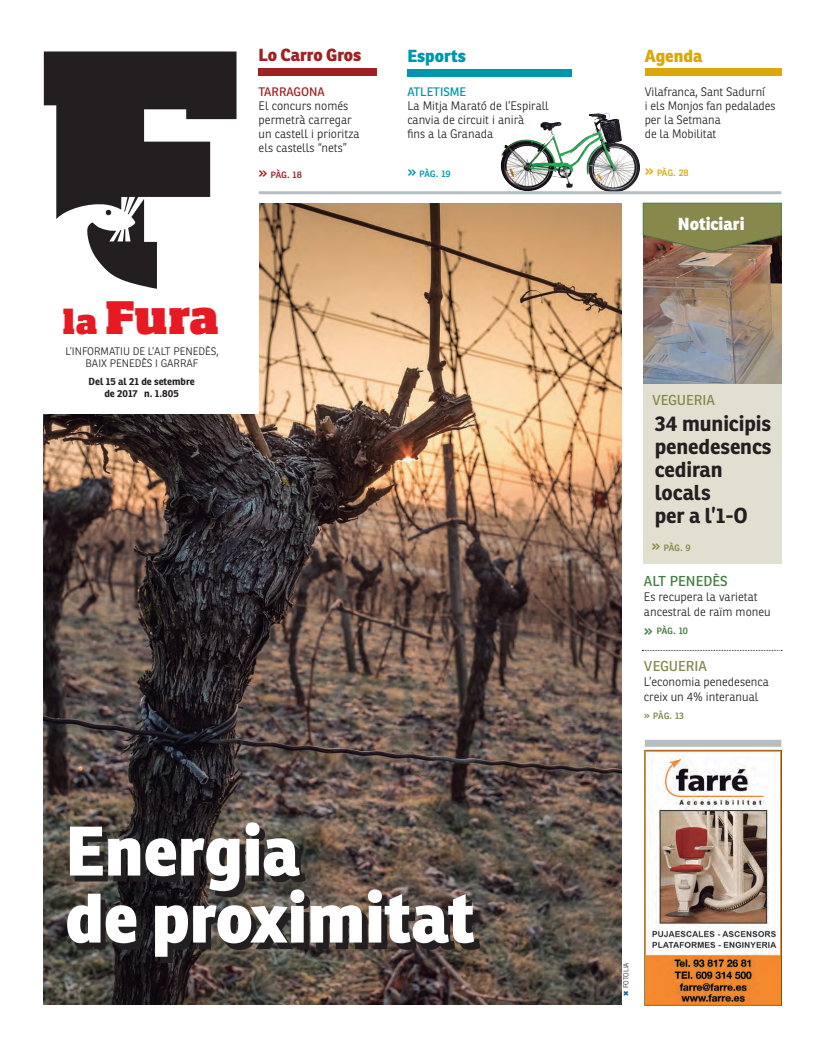
<style>
.page{position:relative;width:823px;height:1049px;background:#fff}
.page>*{position:absolute;margin:0;border:0;box-sizing:border-box;transform-origin:0 0}
.t1{font:800 68px "Ronnia";color:#fff}
.t2{font:800 44.1px "Soho Std";color:#e51a23}
.t3{font:700 21px/23px "Ronnia";letter-spacing:-.005em;color:#231f20}
.t4{font:800 17px "Ronnia";letter-spacing:-.005em;color:#9f2124}
.t5{font:800 17px "Ronnia";color:#fff}
.t6{font:800 17px "Ronnia";color:#0096ab}
.t7{font:800 17px "Ronnia";color:#dba80c}
.t8{font:14px "Ronnia";color:#86884c}
.t9{font:14px "Ronnia";color:#457c42}
.t10{font:300 12px/14px "Ronnia";color:#231f20}
.t11{font:12px "Ronnia";color:#9f2124}
.t12{font:11px "Ronnia";letter-spacing:-.01em;color:#86884c}
.t13{font:11px "Ronnia";color:#457c42}
.t14{font:11px "Ronnia";color:#dba80c}
.t15{font:11px "Ronnia";color:#9f2124}
.t16{font:11px "Ronnia";color:#0096ab}
.t17{font:300 10.6px/11.6px "Ronnia";color:#231f20;text-align:center}
.t18{font:700 10px "Ronnia";color:#231f20}
.t19{font:300 7px "Ronnia";letter-spacing:-.01em;color:#231f20}
.s1{font-size:16px}
.s2{font-weight:400;color:#0096ab}
.s3{font-size:32.3px}
</style>
<div class="page">
<img style="left:500px;top:113px;width:139px;height:78px">
<img style="left:44px;top:203px;width:576px;height:801px">
<div style="left:644px;top:740px;width:136px;height:7px;background:#b6bec2"></div>
<div style="left:28px;top:44px;width:231px;height:369px;background:#fff"></div>
<svg style="left:44px;top:51px;width:192px;height:238px"></svg>
<svg style="left:642px;top:650px;width:139px;height:1px"></svg>
<div style="left:642px;top:383px;width:138px;height:180px;background:#e1e0d0"></div>
<img style="left:643px;top:252px;width:137px;height:131px">
<svg style="left:642px;top:202px;width:140px;height:50px;background:#82804d"></svg>
<div style="left:644px;top:69px;width:137px;height:7px;background:#dba80c"></div>
<div style="left:258px;top:69px;width:119px;height:7px;background:#9f2124"></div>
<hr style="left:259px;top:191px;width:521px;height:3px;background:#b6bec2">
<svg style="left:73px;top:828px;width:406px;height:134px;background:#433b37"></svg>
<img style="left:646px;top:752px;width:132px;height:251px">
<div style="left:644px;top:750px;width:136px;height:255px;border:1px solid #f6911f"></div>
<div style="left:407px;top:69px;width:164px;height:7px;background:#0096ab"></div>
<p class="t4" style="left:258px;top:44px;width:104px">Lo Carro Gros</p>
<p class="t11" style="left:258px;top:84px;width:68px">TARRAGONA</p>
<p class="t10" style="left:258px;top:98px;width:95px">El concurs només permetrà carregar</p>
<p class="t10" style="left:258px;top:126px;width:102px">un castell i prioritza</p>
<p class="t10" style="left:258px;top:140px;width:90px">els castells “nets”</p>
<p class="t15" style="left:258px;top:168px;width:45px"><span class="s1">»</span> pàg. 18</p>
<p class="t6" style="left:407px;top:45px;width:60px">Esports</p>
<p class="t10" style="left:407px;top:85px;width:143px"><span class="s2">ATLETISME<br></span>La Mitja Marató de l’Espirall canvia de circuit i anirà</p>
<p class="t10" style="left:407px;top:127px;width:87px">fins a la Granada</p>
<p class="t16" style="left:407px;top:166px;width:45px"><span class="s1">»</span> pàg. 19</p>
<p class="t2" style="left:63px;top:288px;width:158px"><span class="s3">la</span> Fura</p>
<p class="t17" style="left:65px;top:345px;width:155px">L’INFORMATIU DE L’ALT PENEDÈS,<br>BAIX PENEDÈS I GARRAF</p>
<p class="t18" style="left:89px;top:375px;width:107px">Del 15 al 21 de setembre</p>
<p class="t18" style="left:104px;top:387px;width:76px">de 2017 n. 1.805</p>
<p class="t1" style="left:65px;top:807px;width:236px">Energia</p>
<p class="t1" style="left:65px;top:874px;width:410px">de proximitat</p>
<p class="t7" style="left:644px;top:45px;width:59px">Agenda</p>
<p class="t10" style="left:644px;top:84px;width:132px">Vilafranca, Sant Sadurní<br>i els Monjos fan pedalades per la Setmana<br>de la Mobilitat</p>
<p class="t14" style="left:644px;top:166px;width:45px"><span class="s1">»</span> pàg. 28</p>
<p class="t5" style="left:677px;top:213px;width:68px">Noticiari</p>
<p class="t8" style="left:651px;top:391px;width:64px">VEGUERIA</p>
<p class="t3" style="left:654px;top:412px;width:118px">34 municipis penedesencs cediran locals</p>
<p class="t3" style="left:654px;top:504px;width:94px">per a l’1-O</p>
<p class="t12" style="left:651px;top:540px;width:41px"><span class="s1">»</span> pàg. 9</p>
<p class="t9" style="left:643px;top:572px;width:85px">ALT PENEDÈS</p>
<p class="t10" style="left:643px;top:589px;width:128px;line-height:15px">Es recupera la varietat ancestral de raïm moneu</p>
<p class="t13" style="left:643px;top:623px;width:46px"><span class="s1">»</span> pàg. 10</p>
<p class="t8" style="left:643px;top:657px;width:64px">VEGUERIA</p>
<p class="t10" style="left:643px;top:674px;width:126px;line-height:15px">L’economia penedesenca creix un 4% interanual</p>
<p class="t12" style="left:643px;top:708px;width:42px">» pàg. 13</p>
<p class="t19" style="left:621px;top:988px;width:27px;rotate:-90deg">FOTOLIA</p>
</div>
